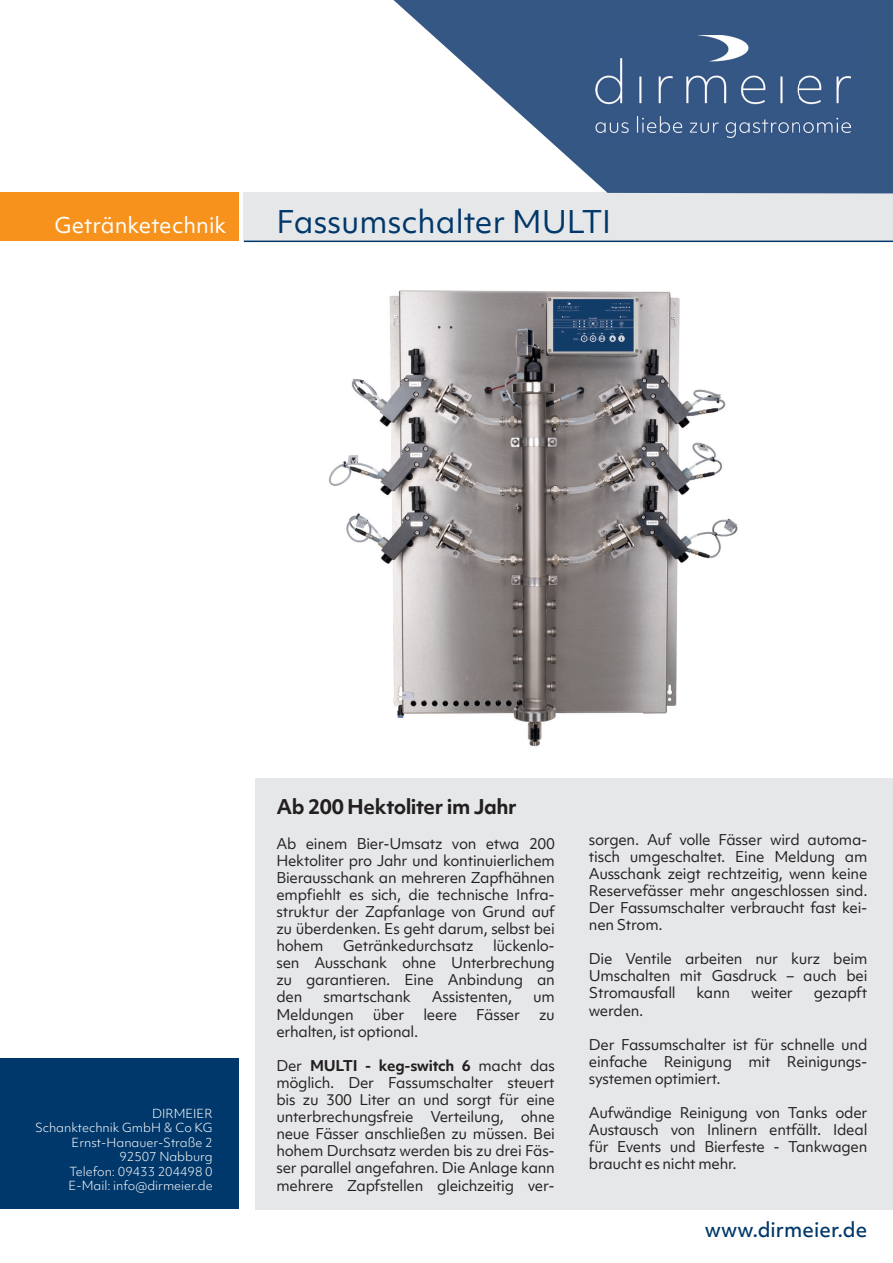
<style>
.page{position:relative;width:893px;height:1263px;background:#fff}
.page>*{position:absolute;margin:0;border:0;box-sizing:border-box;transform-origin:0 0}
.t1{font:30px "Objektiv Mk 1";color:#01386b}
.t2{font:21px "Objektiv Mk 1";color:#fff}
.t3{font:700 19.5px "Objektiv Mk 1";letter-spacing:-.02em;color:#231f20}
.t4{font:500 19.5px "Objektiv Mk 1";color:#01386b}
.t5{font:14.25px/17.1px "Objektiv Mk 1";letter-spacing:-.02em;color:#231f20;text-align:justify}
.t6{font:300 12px/14.4px "Objektiv Mk 1";color:#fff;text-align:right}
.s1{font-weight:700}
</style>
<div class="page">
<div style="left:244px;top:192px;width:649px;height:49px;background:#e6e7e9"></div>
<div style="left:0;top:192px;width:238px;height:49px;background:#f7931d"></div>
<svg style="left:393px;top:0;width:500px;height:193px;fill:#355784"></svg>
<img style="left:595px;top:35px;width:256px;height:102px">
<hr style="left:244px;top:241px;width:649px;height:1px;background:#01386b">
<div style="left:0;top:1058px;width:238px;height:151px;background:#01386b"></div>
<img style="left:328px;top:290px;width:410px;height:457px">
<div style="left:255px;top:779px;width:638px;height:431px;background:#e6e7e9"></div>
<h2 class="t2" style="left:54px;top:210px;width:174px">Getränketechnik</h2>
<h1 class="t1" style="left:276px;top:201px;width:336px">Fassumschalter MULTI</h1>
<p class="t6" style="left:35px;top:1106px;width:179px">DIRMEIER<br>Schanktechnik GmbH &amp; Co KG<br>Ernst-Hanauer-Straße 2<br>92507 Nabburg<br>Telefon: 09433 204498 0<br>E-Mail: info@dirmeier.de</p>
<h3 class="t3" style="left:276px;top:793px;width:242px">Ab 200 Hektoliter im Jahr</h3>
<p class="t5" style="left:276px;top:834px;width:280px">Ab einem Bier-Umsatz von etwa 200<br>Hektoliter pro Jahr und kontinuierlichem Bierausschank an mehreren Zapfhähnen empfiehlt es sich, die technische Infra&shy;struktur der Zapfanlage von Grund auf zu überdenken. Es geht darum, selbst bei hohem</p>
<p class="t5" style="left:276px;top:937px;width:280px;text-indent:217px">lückenlo&shy;sen Ausschank ohne Unterbrechung zu garantieren. Eine Anbindung an den</p>
<p class="t5" style="left:343px;top:937px;width:132px">Getränkedurchsatz</p>
<p class="t5" style="left:323px;top:988px;width:89px">smartschank</p>
<p class="t5" style="left:432px;top:988px;width:82px">Assistenten,</p>
<p class="t5" style="left:533px;top:988px;width:23px">um</p>
<p class="t5" style="left:276px;top:1005px;width:79px">Meldungen</p>
<p class="t5" style="left:373px;top:1005px;width:33px">über</p>
<p class="t5" style="left:423px;top:1005px;width:35px">leere</p>
<p class="t5" style="left:476px;top:1005px;width:45px">Fässer</p>
<p class="t5" style="left:539px;top:1005px;width:17px">zu</p>
<p class="t5" style="left:276px;top:1022px;width:143px">erhalten, ist optional.</p>
<p class="t5" style="left:276px;top:1057px;width:280px">Der <span class="s1">MULTI - keg-switch 6</span> macht das möglich. Der Fassumschalter steuert bis zu 300 Liter an und sorgt für eine unterbrechungsfreie Verteilung, ohne neue Fässer anschließen zu müssen. Bei hohem Durchsatz werden bis zu drei Fäs&shy;ser parallel angefahren. Die Anlage kann mehrere Zapfstellen gleichzeitig ver-</p>
<p class="t5" style="left:589px;top:830px;width:280px">sorgen. Auf volle Fässer wird automa&shy;tisch umgeschaltet. Eine Meldung am Ausschank zeigt rechtzeitig, wenn keine Reservefässer mehr angeschlossen sind.<br>Der Fassumschalter verbraucht fast kei&shy;nen Strom.</p>
<p class="t5" style="left:589px;top:950px;width:280px">Die Ventile arbeiten nur kurz beim Umschalten mit Gasdruck – auch bei Stromausfall</p>
<p class="t5" style="left:696px;top:984px;width:35px">kann</p>
<p class="t5" style="left:751px;top:984px;width:43px">weiter</p>
<p class="t5" style="left:814px;top:984px;width:55px">gezapft</p>
<p class="t5" style="left:589px;top:1001px;width:56px">werden.</p>
<p class="t5" style="left:589px;top:1036px;width:280px">Der Fassumschalter ist für schnelle und einfache Reinigung mit Reinigungs&shy;systemen optimiert.</p>
<p class="t5" style="left:589px;top:1104px;width:280px">Aufwändige Reinigung von Tanks oder Austausch von Inlinern entfällt. Ideal für Events und Bierfeste - Tankwagen braucht es nicht mehr.</p>
<h3 class="t4" style="left:705px;top:1216px;width:164px">www.dirmeier.de</h3>
</div>
